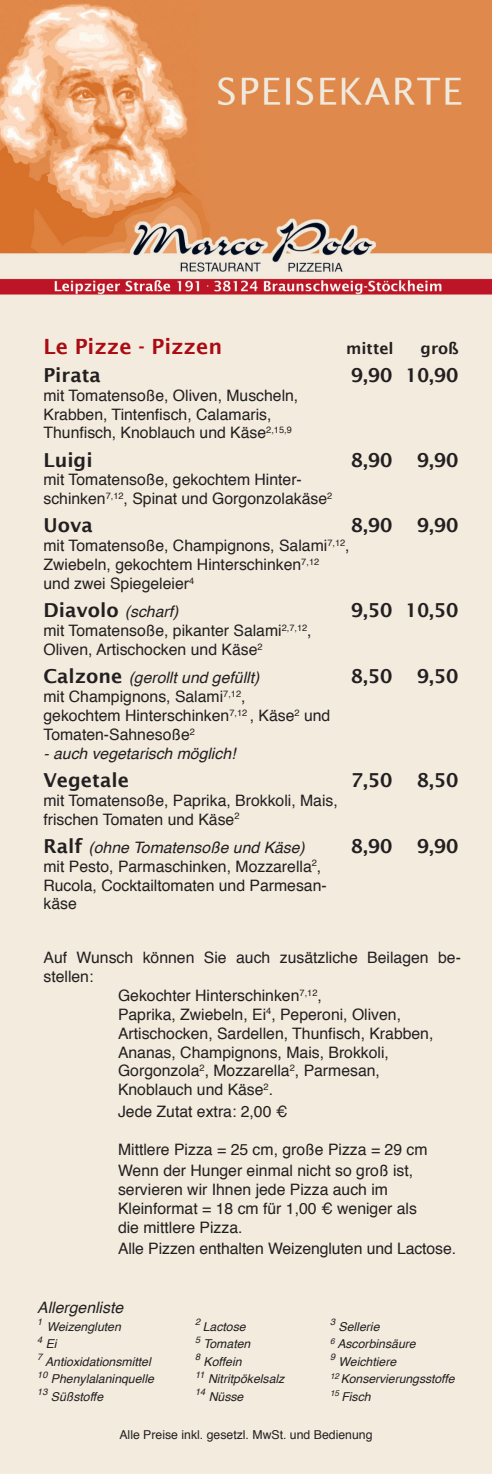
<style>
.page{position:relative;width:492px;height:1474px;background:#fff}
.page>*{position:absolute;margin:0;border:0;box-sizing:border-box;transform-origin:0 0}
.t1{font:600 21px "Lucida Sans";color:#ab0b13}
.t2{font:600 19.25px "Lucida Sans";color:#231f20}
.t3{font:15.75px/18.9px "Helvetica";color:#231f20}
.t4{font:italic 15.75px "Helvetica";color:#231f20}
.t5{font:600 15.75px "Lucida Sans";color:#231f20}
.t6{font:italic 12.25px "Helvetica";color:#231f20}
.t7{font:12.25px "Helvetica";color:#231f20}
.s1{font-family:"Lucida Sans";font-weight:600;font-style:normal;font-size:19.25px}
</style>
<div class="page">
<img style="left:0;top:0;width:491px;height:1473px">
<h1 class="t1" style="left:43px;top:334px;width:180px">Le Pizze - Pizzen</h1>
<p class="t5" style="left:346px;top:339px;width:49px">mittel</p>
<p class="t5" style="left:420px;top:339px;width:40px">groß</p>
<p class="t2" style="left:43px;top:364px;width:59px">Pirata</p>
<p class="t2" style="left:350px;top:364px;width:109px">9,90 10,90</p>
<p class="t3" style="left:43px;top:386px;width:256px">mit Tomatensoße, Oliven, Muscheln,<br>Krabben, Tintenfisch, Calamaris,<br>Thunfisch, Knoblauch und Käse<sup>2,15,9</sup></p>
<p class="t2" style="left:43px;top:448px;width:51px">Luigi</p>
<p class="t2" style="left:350px;top:448px;width:43px">8,90</p>
<p class="t2" style="left:416px;top:448px;width:43px">9,90</p>
<p class="t3" style="left:43px;top:471px;width:290px">mit Tomatensoße, gekochtem Hinter&shy;schinken<sup>7,12</sup>, Spinat und Gorgonzolakäse<sup>2</sup></p>
<p class="t2" style="left:43px;top:514px;width:51px">Uova</p>
<p class="t2" style="left:350px;top:514px;width:43px">8,90</p>
<p class="t2" style="left:416px;top:514px;width:43px">9,90</p>
<p class="t3" style="left:43px;top:537px;width:307px">mit Tomatensoße, Champignons, Salami<sup>7,12</sup>,<br>Zwiebeln, gekochtem Hinterschinken<sup>7,12<br></sup>und zwei Spiegeleier<sup>4</sup></p>
<p class="t4" style="left:43px;top:599px;width:136px"><span class="s1">Diavolo</span> (scharf)</p>
<p class="t2" style="left:350px;top:599px;width:109px">9,50 10,50</p>
<p class="t3" style="left:43px;top:621px;width:269px">mit Tomatensoße, pikanter Salami<sup>2,7,12</sup>,<br>Oliven, Artischocken und Käse<sup>2</sup></p>
<p class="t4" style="left:43px;top:665px;width:217px"><span class="s1">Calzone</span> (gerollt und gefüllt)</p>
<p class="t2" style="left:350px;top:665px;width:43px">8,50</p>
<p class="t2" style="left:416px;top:665px;width:43px">9,50</p>
<p class="t3" style="left:43px;top:687px;width:288px">mit Champignons, Salami<sup>7,12</sup>,<br>gekochtem Hinterschinken<sup>7,12</sup> , Käse<sup>2</sup> und<br>Tomaten-Sahnesoße<sup>2</sup></p>
<p class="t4" style="left:43px;top:740px;width:193px">- auch vegetarisch möglich!</p>
<p class="t2" style="left:43px;top:769px;width:87px">Vegetale</p>
<p class="t2" style="left:350px;top:769px;width:43px">7,50</p>
<p class="t2" style="left:416px;top:769px;width:43px">8,50</p>
<p class="t3" style="left:43px;top:791px;width:295px">mit Tomatensoße, Paprika, Brokkoli, Mais, frischen Tomaten und Käse<sup>2</sup></p>
<p class="t4" style="left:43px;top:834px;width:262px"><span class="s1">Ralf</span> (ohne Tomatensoße und Käse)</p>
<p class="t2" style="left:350px;top:834px;width:43px">8,90</p>
<p class="t2" style="left:416px;top:834px;width:43px">9,90</p>
<p class="t3" style="left:43px;top:857px;width:284px">mit Pesto, Parmaschinken, Mozzarella<sup>2</sup>,<br>Rucola, Cocktailtomaten und Parmesan&shy;käse</p>
<p class="t3" style="left:43px;top:948px;width:418px">Auf Wunsch können Sie auch zusätzliche Beilagen be-</p>
<p class="t3" style="left:43px;top:967px;width:51px">stellen:</p>
<p class="t3" style="left:118px;top:986px;width:205px">Gekochter Hinterschinken<sup>7,12</sup>,</p>
<p class="t3" style="left:118px;top:1005px;width:284px">Paprika, Zwiebeln, Ei<sup>4</sup>, Peperoni, Oliven,</p>
<p class="t3" style="left:118px;top:1024px;width:316px">Artischocken, Sardellen, Thunfisch, Krabben,</p>
<p class="t3" style="left:118px;top:1043px;width:272px">Ananas, Champignons, Mais, Brokkoli,</p>
<p class="t3" style="left:118px;top:1061px;width:263px">Gorgonzola<sup>2</sup>, Mozzarella<sup>2</sup>, Parmesan,</p>
<p class="t3" style="left:118px;top:1080px;width:156px">Knoblauch und Käse<sup>2</sup>.</p>
<p class="t3" style="left:118px;top:1102px;width:171px">Jede Zutat extra: 2,00 €</p>
<p class="t3" style="left:118px;top:1138px;width:310px;line-height:21.3px">Mittlere Pizza = 25 cm, große Pizza = 29 cm<br>Wenn der Hunger einmal nicht so groß ist,</p>
<p class="t3" style="left:118px;top:1180px;width:300px">servieren wir Ihnen jede Pizza auch im<br>Kleinformat = 18 cm für 1,00 € weniger als die mittlere Pizza.</p>
<p class="t3" style="left:118px;top:1239px;width:339px">Alle Pizzen enthalten Weizengluten und Lactose.</p>
<p class="t4" style="left:37px;top:1295px;width:87px">Allergenliste</p>
<p class="t6" style="left:37px;top:1316px;width:85px"><sup>1</sup> Weizengluten</p>
<p class="t6" style="left:195px;top:1316px;width:52px"><sup>2</sup> Lactose</p>
<p class="t6" style="left:329px;top:1316px;width:51px"><sup>3</sup> Sellerie</p>
<p class="t6" style="left:37px;top:1334px;width:21px"><sup>4</sup> Ei</p>
<p class="t6" style="left:195px;top:1334px;width:57px"><sup>5</sup> Tomaten</p>
<p class="t6" style="left:329px;top:1334px;width:87px"><sup>6</sup> Ascorbinsäure</p>
<p class="t6" style="left:37px;top:1351px;width:115px"><sup>7</sup> Antioxidationsmittel</p>
<p class="t6" style="left:195px;top:1351px;width:48px"><sup>8</sup> Koffein</p>
<p class="t6" style="left:329px;top:1351px;width:68px"><sup>9</sup> Weichtiere</p>
<p class="t6" style="left:37px;top:1369px;width:118px"><sup>10</sup> Phenylalaninquelle</p>
<p class="t6" style="left:195px;top:1369px;width:91px"><sup>11</sup> Nitritpökelsalz</p>
<p class="t6" style="left:329px;top:1369px;width:126px"><sup>12</sup> Konservierungsstoffe</p>
<p class="t6" style="left:37px;top:1386px;width:67px"><sup>13</sup> Süßstoffe</p>
<p class="t6" style="left:195px;top:1386px;width:50px"><sup>14</sup> Nüsse</p>
<p class="t6" style="left:329px;top:1386px;width:42px"><sup>15</sup> Fisch</p>
<p class="t7" style="left:119px;top:1425px;width:254px">Alle Preise inkl. gesetzl. MwSt. und Bedienung</p>
</div>
